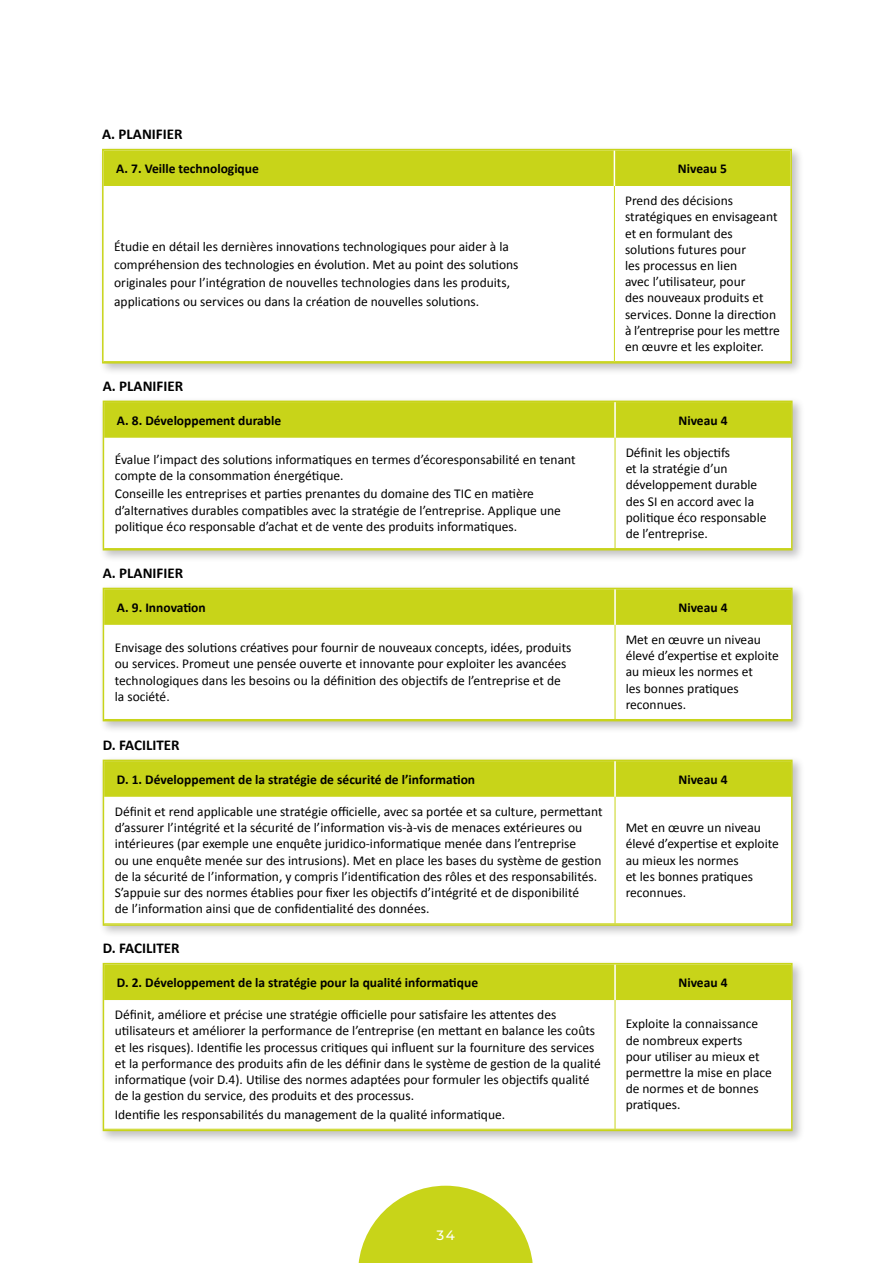
<style>
.page{position:relative;width:893px;height:1263px;background:#fff}
.page>*{position:absolute;margin:0;border:0;box-sizing:border-box;transform-origin:0 0}
.t1{font:700 15px "Calibri";color:#000}
.t2{font:13.5px/16.2px "Calibri";color:#000}
.t3{font:700 13.5px "Calibri";color:#000}
.t4{font:500 13.5px "Montserrat";color:#fff}
</style>
<div class="page">
<svg style="left:358px;top:1186px;width:175px;height:77px"></svg>
<div style="left:98px;top:145px;width:706px;height:231px;background:#000;opacity:.25"></div>
<div style="left:103px;top:150px;width:688px;height:213px;background:#fff"></div>
<div style="left:105px;top:152px;width:684px;height:34px;background:#c8d419"></div>
<hr style="left:614px;top:186px;width:1px;height:175px;background:#c8d419">
<hr style="left:614px;top:150px;width:1px;height:36px;background:#fff">
<div style="left:102px;top:149px;width:690px;height:215px;border:2px solid #c8d419"></div>
<div style="left:99px;top:397px;width:706px;height:166px;background:#000;opacity:.25"></div>
<div style="left:103px;top:401px;width:689px;height:149px;background:#fff"></div>
<div style="left:106px;top:404px;width:684px;height:34px;background:#c8d419"></div>
<hr style="left:615px;top:438px;width:1px;height:110px;background:#c8d419">
<hr style="left:614px;top:402px;width:2px;height:36px;background:#fff">
<div style="left:103px;top:401px;width:690px;height:149px;border:2px solid #c8d419"></div>
<div style="left:99px;top:584px;width:706px;height:150px;background:#000;opacity:.25"></div>
<div style="left:103px;top:588px;width:689px;height:133px;background:#fff"></div>
<div style="left:106px;top:591px;width:684px;height:34px;background:#c8d419"></div>
<hr style="left:615px;top:625px;width:1px;height:94px;background:#c8d419">
<hr style="left:614px;top:589px;width:2px;height:36px;background:#fff">
<div style="left:103px;top:588px;width:690px;height:133px;border:2px solid #c8d419"></div>
<div style="left:99px;top:756px;width:706px;height:182px;background:#000;opacity:.25"></div>
<div style="left:103px;top:760px;width:689px;height:165px;background:#fff"></div>
<div style="left:106px;top:763px;width:684px;height:34px;background:#c8d419"></div>
<hr style="left:615px;top:797px;width:1px;height:126px;background:#c8d419">
<hr style="left:614px;top:761px;width:2px;height:36px;background:#fff">
<div style="left:103px;top:760px;width:690px;height:166px;border:2px solid #c8d419"></div>
<div style="left:99px;top:959px;width:706px;height:185px;background:#000;opacity:.25"></div>
<div style="left:103px;top:964px;width:689px;height:166px;background:#fff"></div>
<div style="left:106px;top:966px;width:684px;height:34px;background:#c8d419"></div>
<hr style="left:615px;top:1000px;width:1px;height:129px;background:#c8d419">
<hr style="left:614px;top:964px;width:2px;height:36px;background:#fff">
<div style="left:103px;top:963px;width:690px;height:168px;border:2px solid #c8d419"></div>
<p class="t1" style="left:102px;top:125px;width:82px">A. PLANIFIER</p>
<p class="t3" style="left:116px;top:160px;width:144px">A. 7. Veille technologique</p>
<p class="t3" style="left:678px;top:160px;width:51px">Niveau 5</p>
<p class="t2" style="left:114px;top:237px;width:406px;line-height:18.3px">Étudie en détail les dernières innovations technologiques pour aider à la compréhension des technologies en évolution. Met au point des solutions originales pour l’intégration de nouvelles technologies dans les produits, applications ou services ou dans la création de nouvelles solutions.</p>
<p class="t1" style="left:103px;top:376px;width:82px">A. PLANIFIER</p>
<p class="t2" style="left:625px;top:193px;width:156px">Prend des décisions stratégiques en envisageant et en formulant des solutions futures pour<br>les processus en lien<br>avec l’utilisateur, pour<br>des nouveaux produits et services. Donne la direction à l’entreprise pour les mettre en œuvre et les exploiter.</p>
<p class="t3" style="left:117px;top:412px;width:166px">A. 8. Développement durable</p>
<p class="t3" style="left:678px;top:412px;width:51px">Niveau 4</p>
<p class="t2" style="left:115px;top:451px;width:462px">Évalue l’impact des solutions informatiques en termes d’écoresponsabilité en tenant compte de la consommation énergétique.</p>
<p class="t2" style="left:115px;top:486px;width:448px">Conseille les entreprises et parties prenantes du domaine des TIC en matière d’alternatives durables compatibles avec la stratégie de l’entreprise. Applique une politique éco responsable d’achat et de vente des produits informatiques.</p>
<p class="t2" style="left:626px;top:444px;width:142px">Définit les objectifs<br>et la stratégie d’un développement durable des SI en accord avec la politique éco responsable de l’entreprise.</p>
<p class="t1" style="left:103px;top:563px;width:82px">A. PLANIFIER</p>
<p class="t3" style="left:117px;top:599px;width:90px">A. 9. Innovation</p>
<p class="t3" style="left:678px;top:599px;width:51px">Niveau 4</p>
<p class="t2" style="left:115px;top:640px;width:458px">Envisage des solutions créatives pour fournir de nouveaux concepts, idées, produits ou services. Promeut une pensée ouverte et innovante pour exploiter les avancées technologiques dans les besoins ou la définition des objectifs de l’entreprise et de la société.</p>
<p class="t2" style="left:626px;top:631px;width:155px">Met en œuvre un niveau élevé d’expertise et exploite au mieux les normes et<br>les bonnes pratiques reconnues.</p>
<p class="t1" style="left:103px;top:735px;width:78px">D. FACILITER</p>
<p class="t3" style="left:117px;top:771px;width:360px">D. 1. Développement de la stratégie de sécurité de l’information</p>
<p class="t3" style="left:678px;top:771px;width:51px">Niveau 4</p>
<p class="t2" style="left:115px;top:803px;width:489px">Définit et rend applicable une stratégie officielle, avec sa portée et sa culture, permettant d’assurer l’intégrité et la sécurité de l’information vis-à-vis de menaces extérieures ou intérieures (par exemple une enquête juridico-informatique menée dans l’entreprise<br>ou une enquête menée sur des intrusions). Met en place les bases du système de gestion de la sécurité de l’information, y compris l’identification des rôles et des responsabilités.<br>S’appuie sur des normes établies pour fixer les objectifs d’intégrité et de disponibilité<br>de l’information ainsi que de confidentialité des données.</p>
<p class="t2" style="left:626px;top:820px;width:155px">Met en œuvre un niveau élevé d’expertise et exploite au mieux les normes<br>et les bonnes pratiques reconnues.</p>
<p class="t1" style="left:103px;top:938px;width:78px">D. FACILITER</p>
<p class="t3" style="left:117px;top:974px;width:363px">D. 2. Développement de la stratégie pour la qualité informatique</p>
<p class="t3" style="left:678px;top:974px;width:51px">Niveau 4</p>
<p class="t2" style="left:115px;top:1007px;width:488px">Définit, améliore et précise une stratégie officielle pour satisfaire les attentes des utilisateurs et améliorer la performance de l’entreprise (en mettant en balance les coûts et les risques). Identifie les processus critiques qui influent sur la fourniture des services et la performance des produits afin de les définir dans le système de gestion de la qualité informatique (voir D.4). Utilise des normes adaptées pour formuler les objectifs qualité de la gestion du service, des produits et des processus.</p>
<p class="t2" style="left:115px;top:1106px;width:392px">Identifie les responsabilités du management de la qualité informatique.</p>
<p class="t2" style="left:626px;top:1016px;width:148px">Exploite la connaissance de nombreux experts<br>pour utiliser au mieux et permettre la mise en place de normes et de bonnes pratiques.</p>
<p class="t4" style="left:437px;top:1226px;width:20px">34</p>
</div>
